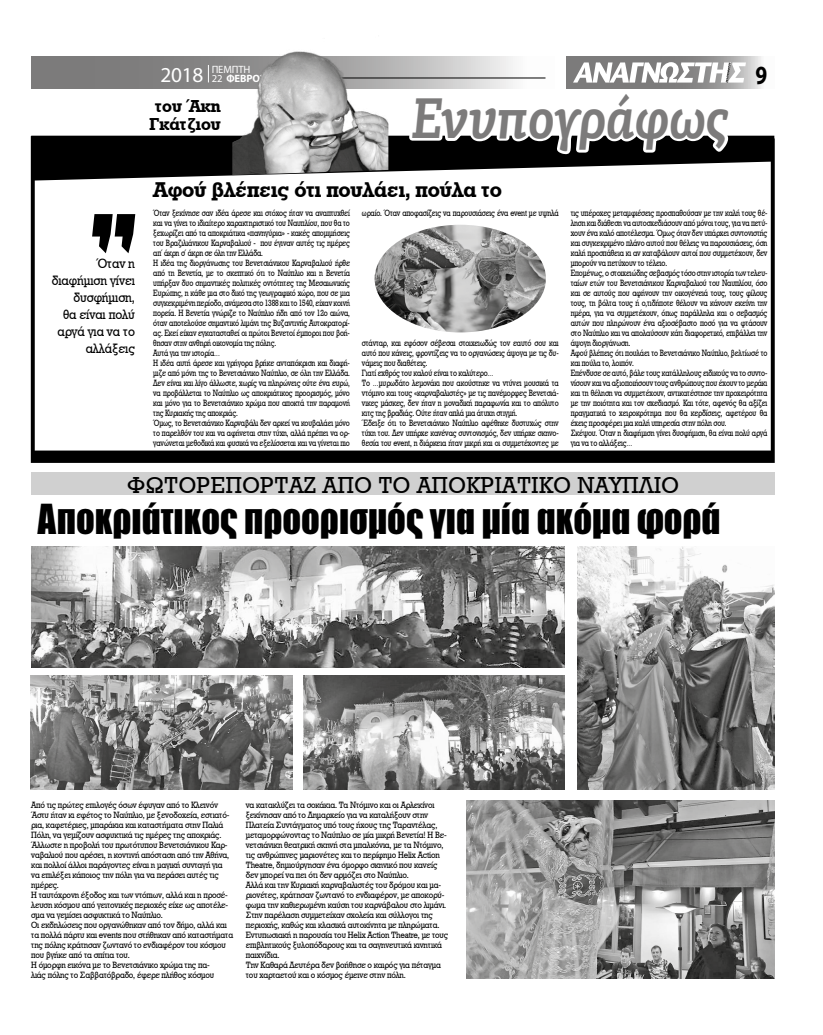
<style>
.page{position:relative;width:823px;height:1035px;background:#fff}
.page>*{position:absolute;margin:0;border:0;box-sizing:border-box;transform-origin:0 0}
.t1{font:italic 700 57.7px "PF Agora Slab Pro";letter-spacing:-.01em;color:#7c7b7b;scale:.83 1}
.t2{font:900 40.3px "PF Fusion Sans";color:#000}
.t3{font:700 26.3px "Myriad Pro";color:#000;scale:.81 1}
.t4{font:23.8px "UB Rockwell";letter-spacing:.02em;color:#000}
.t5{font:22px "UB Rockwell Bold";letter-spacing:-.01em;color:#000}
.t6{font:17.8px/18px "UB Rockwell Bold";color:#000;text-align:center}
.t7{font:14px/17px "UB Rockwell";letter-spacing:-.01em;color:#000;text-align:right;scale:.93 1}
.t8{font:700 10.6px/9.4px "Myriad Pro";letter-spacing:-.01em;color:#fff;text-align:center}
.t9{font:9.4px/10px "UB Rockwell";letter-spacing:-.02em;color:#000;scale:.8 1}
.t10{font:9.4px/10px "UB Rockwell";letter-spacing:-.02em;color:#000;scale:.91 1}
.s1{font-weight:400}
.s2{font-weight:400;font-size:21.3px}
</style>
<div class="page">
<svg style="left:566px;top:57px;width:195px;height:32px"></svg>
<svg style="left:31px;top:57px;width:482px;height:32px;background:#898888"></svg>
<hr style="left:301px;top:78px;width:244px;height:1px;background:#000">
<svg style="left:208px;top:65px;width:1px;height:17px"></svg>
<svg style="left:31px;top:136px;width:743px;height:327px"></svg>
<svg style="left:405px;top:62px;width:340px;height:198px"></svg>
<img style="left:232px;top:51px;width:156px;height:124px">
<div style="left:46px;top:253px;width:94px;height:107px;background:#fff"></div>
<svg style="left:90px;top:214px;width:45px;height:39px"></svg>
<img style="left:374px;top:225px;width:171px;height:107px">
<div style="left:31px;top:472px;width:743px;height:23px;background:#d0d0d0"></div>
<img style="left:31px;top:547px;width:533px;height:121px">
<img style="left:466px;top:800px;width:308px;height:178px">
<img style="left:577px;top:547px;width:197px;height:242px">
<img style="left:31px;top:675px;width:261px;height:114px">
<img style="left:303px;top:675px;width:261px;height:114px">
<h3 class="t7" style="left:52px;top:255px;width:91px">Όταν η διαφήμιση γίνει δυσφήμιση,<br>θα είναι πολύ αργά για να το αλλάξεις</h3>
<p class="t8" style="left:160px;top:64px;width:137px"><span class="s1">ΠΕΜΠΤΗ<br></span><span class="s2">2018</span> <span class="s1">22</span> ΦΕΒΡΟΥΑΡΙΟΥ</p>
<h3 class="t3" style="left:755px;top:58px;width:16px">9</h3>
<h3 class="t6" style="left:149px;top:97px;width:73px">του Άκη<br>Γκάτζιου</h3>
<h1 class="t1" style="left:411px;top:81px;width:383px">Ενυπογράφως</h1>
<h3 class="t5" style="left:153px;top:178px;width:350px">Αφού βλέπεις ότι πουλάει, πούλα το</h3>
<p class="t9" style="left:153px;top:208px;width:247px">Όταν ξεκίνησε σαν ιδέα άρεσε και στόχος ήταν να αναπτυχθεί και να γίνει το ιδιαίτερο χαρακτηριστικό του Ναυπλίου, που θα το ξεχωρίζει από τα αποκριάτικα «πανηγύρια» - κακές απομιμήσεις του Βραζιλιάνικου Καρναβαλιού - που έγιναν αυτές τις ημέρες απ΄ άκρη σ΄ άκρη σε όλη την Ελλάδα.<br>Η ιδέα της διοργάνωσης του Βενετσιάνικου Καρναβαλιού ήρθε από τη Βενετία, με το σκεπτικό ότι το Ναύπλιο και η Βενετία υπήρξαν δυο σημαντικές πολιτικές οντότητες της Μεσαιωνικής Ευρώπης, η κάθε μια στο δικό της γεωγραφικό χώρο, που σε μια συγκεκριμένη περίοδο, ανάμεσα στο 1388 και το 1540, είχαν κοινή πορεία. Η Βενετία γνώριζε το Ναύπλιο ήδη από τον 12ο αιώνα, όταν αποτελούσε σημαντικό λιμάνι της Βυζαντινής Αυτοκρατορί&shy;ας. Εκεί είχαν εγκατασταθεί οι πρώτοι Βενετοί έμποροι που βοή&shy;θησαν στην ανθηρή οικονομία της πόλης.<br>Αυτά για την ιστορία…<br>Η ιδέα αυτή άρεσε και γρήγορα βρήκε ανταπόκριση και διαφή&shy;μιζε από μόνη της το Βενετσιάνικο Ναύπλιο, σε όλη την Ελλάδα.<br>Δεν είναι και λίγο άλλωστε, χωρίς να πληρώνεις ούτε ένα ευρώ, να προβάλλεται το Ναύπλιο ως αποκριάτικος προορισμός, μόνο και μόνο για το Βενετσιάνικο χρώμα που αποκτά την παραμονή της Κυριακής της αποκριάς.<br>Όμως, το Βενετσιάνικο Καρναβάλι δεν αρκεί να κουβαλάει μόνο το παρελθόν του και να αφήνεται στην τύχη, αλλά πρέπει να ορ&shy;γανώνεται μεθοδικά και φυσικά να εξελίσσεται και να γίνεται πιο</p>
<p class="t9" style="left:362px;top:208px;width:247px">ωραίο. Όταν αποφασίζεις να παρουσιάσεις ένα event με υψηλά</p>
<p class="t9" style="left:362px;top:338px;width:247px">στάνταρ, και εφόσον σέβεσαι στοιχειωδώς τον εαυτό σου και αυτό που κάνεις, φροντίζεις να το οργανώσεις άψογα με τις δυ&shy;νάμεις που διαθέτεις.<br>Γιατί εχθρός του καλού είναι το καλύτερο…<br>Το …μυρωδάτο λεμονάκι που ακούστηκε να ντύνει μουσικά τα ντόμινο και τους «καρναβαλιστές» με τις πανέμορφες Βενετσιά&shy;νικες μάσκες, δεν ήταν η μοναδική παραφωνία και το απόλυτο κιτς της βραδιάς. Ούτε ήταν απλά μια άτυχη στιγμή.<br>Έδειξε ότι το Βενετσιάνικο Ναύπλιο αφέθηκε δυστυχώς στην τύχη του. Δεν υπήρχε κανένας συντονισμός, δεν υπήρχε σκηνο&shy;θεσία του event, η διάρκεια ήταν μικρή και οι συμμετέχοντες με</p>
<p class="t9" style="left:570px;top:208px;width:247px">τις υπέροχες μεταμφιέσεις προσπαθούσαν με την καλή τους θέ&shy;ληση και διάθεση να αυτοσχεδιάσουν από μόνοι τους, για να πετύ&shy;χουν ένα καλό αποτέλεσμα. Όμως όταν δεν υπάρχει συντονιστής και συγκεκριμένο πλάνο αυτού που θέλεις να παρουσιάσεις, όση καλή προσπάθεια κι αν καταβάλουν αυτοί που συμμετέχουν, δεν μπορούν να πετύχουν το τέλειο.<br>Επομένως, ο στοιχειώδης σεβασμός τόσο στην ιστορία των τελευ&shy;ταίων ετών του Βενετσιάνικου Καρναβαλιού του Ναυπλίου, όσο και σε αυτούς που αφήνουν την οικογένειά τους, τους φίλους τους, τη βόλτα τους ή ο,τιδήποτε θέλουν να κάνουν εκείνη την ημέρα, για να συμμετέχουν, όπως παράλληλα και ο σεβασμός αυτών που πληρώνουν ένα αξιοσέβαστο ποσό για να φτάσουν στο Ναύπλιο και να απολαύσουν κάτι διαφορετικό, επιβάλλει την άψογη διοργάνωση.<br>Αφού βλέπεις ότι πουλάει το Βενετσιάνικο Ναύπλιο, βελτίωσέ το και πούλα το, λοιπόν.<br>Επένδυσε σε αυτό, βάλε τους κατάλληλους ειδικούς να το συντο&shy;νίσουν και να αξιοποιήσουν τους ανθρώπους που έχουν το μεράκι και τη θέληση να συμμετέχουν, αντικατέστησε την προχειρότητα με την ποιότητα και τον σχεδιασμό. Και τότε, αφενός θα αξίζει πραγματικά το χειροκρότημα που θα κερδίσεις, αφετέρου θα έχεις προσφέρει μια καλή υπηρεσία στην πόλη σου.<br>Σκέψου. Όταν η διαφήμιση γίνει δυσφήμιση, θα είναι πολύ αργά για να το αλλάξεις…</p>
<h3 class="t4" style="left:127px;top:472px;width:553px">ΦΩΤΟΡΕΠΟΡΤΑΖ ΑΠΟ ΤΟ ΑΠΟΚΡΙΑΤΙΚΟ ΝΑΥΠΛΙΟ</h3>
<h2 class="t2" style="left:37px;top:493px;width:684px">Αποκριάτικος προορισμός για μία ακόμα φορά</h2>
<p class="t10" style="left:31px;top:799px;width:223px">Από τις πρώτες επιλογές όσων έφυγαν από το Κλεινόν Άστυ ήταν κι εφέτος το Ναύπλιο, με ξενοδοχεία, εστιατό&shy;ρια, καφετέριες, μπαράκια και καταστήματα στην Παλιά Πόλη, να γεμίζουν ασφυκτικά τις ημέρες της αποκριάς.<br>Άλλωστε η προβολή του πρωτότυπου Βενετσιάνικου Καρ&shy;ναβαλιού που αρέσει, η κοντινή απόσταση από την Αθήνα, και πολλοί άλλοι παράγοντες είναι η μαγική συνταγή για να επιλέξει κάποιος την πόλη για να περάσει αυτές τις ημέρες.<br>Η ταυτόχρονη έξοδος και των ντόπιων, αλλά και η προσέ&shy;λευση κόσμου από γειτονικές περιοχές είχε ως αποτέλε&shy;σμα να γεμίσει ασφυκτικά το Ναύπλιο.<br>Οι εκδηλώσεις που οργανώθηκαν από τον δήμο, αλλά και τα πολλά πάρτυ και events που στήθηκαν από καταστήματα της πόλης κράτησαν ζωντανό το ενδιαφέρον του κόσμου που βγήκε από τα σπίτια του.<br>Η όμορφη εικόνα με το Βενετσιάνικο χρώμα της πα-<br>λιάς πόλης το Σαββατόβραδο, έφερε πλήθος κόσμου</p>
<p class="t10" style="left:246px;top:799px;width:224px">να κατακλύζει τα σοκάκια. Τα Ντόμινο και οι Αρλεκίνοι ξεκίνησαν από το Δημαρχείο για να καταλήξουν στην Πλατεία Συντάγματος υπό τους ήχους της Ταραντέλας, μεταμορφώνοντας το Ναύπλιο σε μία μικρή Βενετία! Η Βε&shy;νετσιάνικη θεατρική σκηνή στα μπαλκόνια, με τα Ντόµινο, τις ανθρώπινες µαριονέτες και το περίφημο Helix Action Theatre, δημιούργησαν ένα όμορφο σκηνικό που κανείς δεν μπορεί να πει ότι δεν αρμόζει στο Ναύπλιο.<br>Αλλά και την Κυριακή καρναβαλιστές του δρόμου και μα&shy;ριονέτες, κράτησαν ζωντανό το ενδιαφέρον, με αποκορύ&shy;φωμα την καθιερωμένη καύση του καρνάβαλου στο λιμάνι.<br>Στην παρέλαση συμμετείχαν σχολεία και σύλλογοι της περιοχής, καθώς και κλασικά αυτοκίνητα με πληρώματα.<br>Εντυπωσιακή η παρουσία του Helix Action Theatre, με τους επιβλητικούς ξυλοπόδαρους και τα σαγηνευτικά κινητικά παιχνίδια.<br>Την Καθαρά Δευτέρα δεν βοήθησε ο καιρός για πέταγμα του χαρταετού και ο κόσμος έμεινε στην πόλη.</p>
</div>
